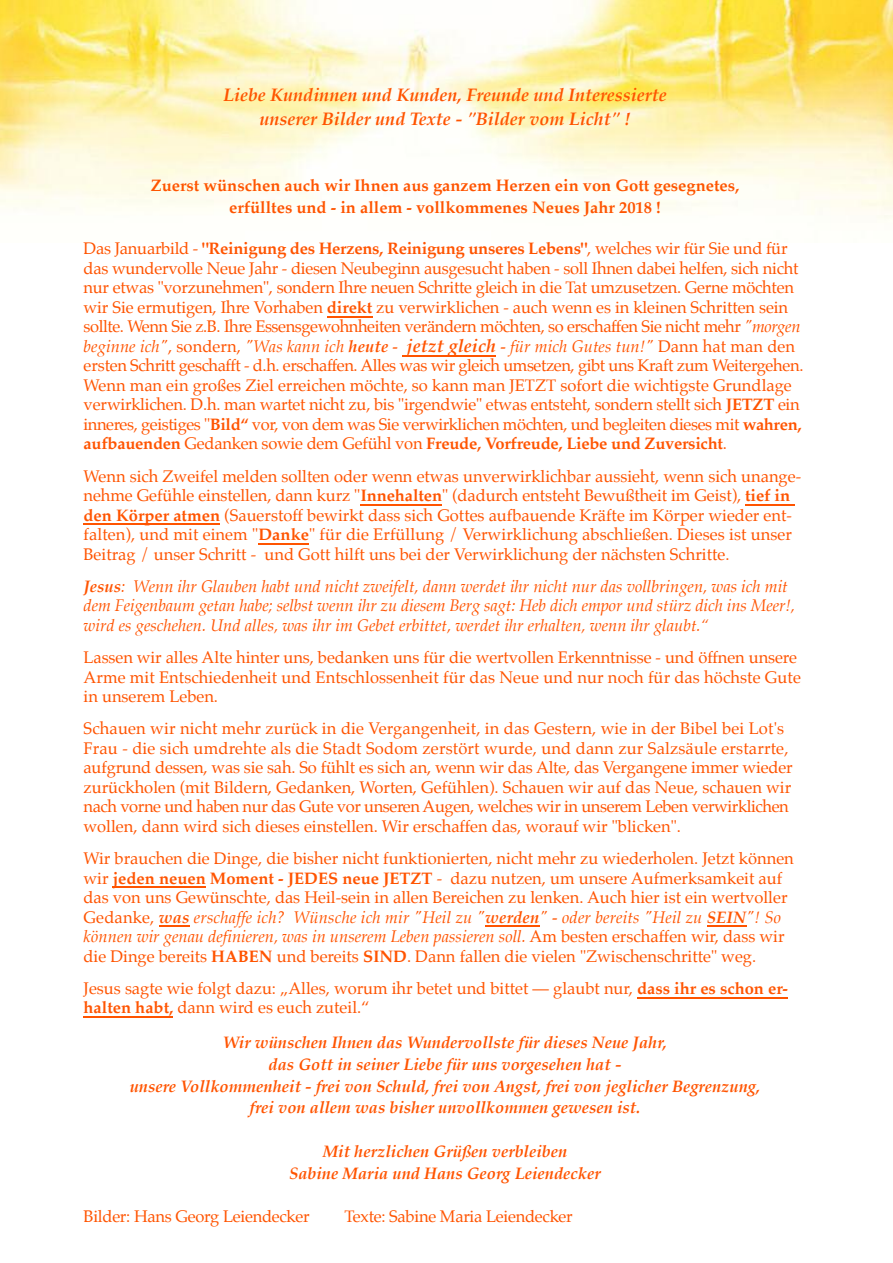
<style>
.page{position:relative;width:893px;height:1263px;background:#fff}
.page>*{position:absolute;margin:0;border:0;box-sizing:border-box;transform-origin:0 0}
.t1{font:italic 700 18px/23.7px "Palatino";color:#ff5400;text-align:center}
.t2{font:16.5px/19.5px "Palatino";color:#ff5400}
.t3{font:italic 700 16.5px/21.8px "Palatino";color:#ff5400;text-align:center}
.t4{font:italic 16.5px/19.5px "Palatino";color:#ff5400}
.t5{font:700 16.5px/21.8px "Palatino";color:#ff5400;text-align:center}
.s1{font-weight:700}
.s2{font-style:italic}
.s3{font-weight:700;font-style:italic}
.s4{font-weight:700;font-style:italic;font-size:18px}
</style>
<div class="page">
<img style="left:0;top:0;width:893px;height:220px">
<hr style="left:327px;top:316px;width:45px;height:1px;background:#ff5400">
<hr style="left:407px;top:355px;width:89px;height:1px;background:#ff5400">
<hr style="left:360px;top:504px;width:82px;height:2px;background:#ff5400">
<hr style="left:745px;top:504px;width:45px;height:2px;background:#ff5400">
<hr style="left:84px;top:524px;width:136px;height:1px;background:#ff5400">
<hr style="left:258px;top:543px;width:51px;height:2px;background:#ff5400">
<hr style="left:113px;top:887px;width:93px;height:1px;background:#ff5400">
<hr style="left:159px;top:926px;width:31px;height:1px;background:#ff5400">
<hr style="left:485px;top:926px;width:54px;height:1px;background:#ff5400">
<hr style="left:707px;top:926px;width:39px;height:1px;background:#ff5400">
<hr style="left:637px;top:997px;width:151px;height:1px;background:#ff5400">
<hr style="left:84px;top:1016px;width:89px;height:2px;background:#ff5400">
<p class="t1" style="left:223px;top:85px;width:445px">Liebe Kundinnen und Kunden, Freunde und Interessierte unserer Bilder und Texte - "Bilder vom Licht" !</p>
<p class="t5" style="left:151px;top:176px;width:590px">Zuerst wünschen auch wir Ihnen aus ganzem Herzen ein von Gott gesegnetes, erfülltes und - in allem - vollkommenes Neues Jahr 2018 !</p>
<p class="t2" style="left:84px;top:240px;width:722px">Das Januarbild - <span class="s1">"Reinigung des Herzens, Reinigung unseres Lebens"</span>, welches wir für Sie und für das wundervolle Neue Jahr - diesen Neubeginn ausgesucht haben - soll Ihnen dabei helfen, sich nicht nur etwas "vorzunehmen", sondern Ihre neuen Schritte gleich in die Tat umzusetzen. Gerne möchten wir Sie ermutigen, Ihre Vorhaben <span class="s1">direkt</span> zu verwirklichen - auch wenn es in kleinen Schritten sein sollte. Wenn Sie z.B. Ihre Essensgewohnheiten verändern möchten, so erschaffen Sie nicht mehr <span class="s2">"morgen beginne ich"</span>, sondern, <span class="s2">"Was kann ich</span> <span class="s3">heute</span> <span class="s2">-</span> <span class="s4">jetzt gleich</span> <span class="s2">- für mich Gutes tun!"</span> Dann hat man den ersten Schritt geschafft - d.h. erschaffen. Alles was wir gleich umsetzen, gibt uns Kraft zum Weitergehen.<br>Wenn man ein großes Ziel erreichen möchte, so kann man JETZT sofort die wichtigste Grundlage verwirklichen. D.h. man wartet nicht zu, bis "irgendwie" etwas entsteht, sondern stellt sich <span class="s1">JETZT</span> ein inneres, geistiges "<span class="s1">Bild“</span> vor, von dem was Sie verwirklichen möchten, und begleiten dieses mit <span class="s1">wahren, aufbauenden</span> Gedanken sowie dem Gefühl von <span class="s1">Freude, Vorfreude, Liebe und Zuversicht</span>.</p>
<p class="t2" style="left:84px;top:467px;width:719px">Wenn sich Zweifel melden sollten oder wenn etwas unverwirklichbar aussieht, wenn sich unange&shy;nehme Gefühle einstellen, dann kurz "<span class="s1">Innehalten</span>" (dadurch entsteht Bewußtheit im Geist), <span class="s1">tief in den Körper atmen</span> (Sauerstoff bewirkt dass sich Gottes aufbauende Kräfte im Körper wieder ent&shy;falten), und mit einem "<span class="s1">Danke</span>" für die Erfüllung / Verwirklichung abschließen. Dieses ist unser Beitrag / unser Schritt - und Gott hilft uns bei der Verwirklichung der nächsten Schritte.</p>
<p class="t4" style="left:84px;top:578px;width:713px"><span class="s1">Jesus</span>: Wenn ihr Glauben habt und nicht zweifelt, dann werdet ihr nicht nur das vollbringen, was ich mit dem Feigenbaum getan habe; selbst wenn ihr zu diesem Berg sagt: Heb dich empor und stürz dich ins Meer!, wird es geschehen. Und alles, was ihr im Gebet erbittet, werdet ihr erhalten, wenn ihr glaubt.“</p>
<p class="t2" style="left:84px;top:649px;width:719px">Lassen wir alles Alte hinter uns, bedanken uns für die wertvollen Erkenntnisse - und öffnen unsere<br>Arme mit Entschiedenheit und Entschlossenheit für das Neue und nur noch für das höchste Gute in unserem Leben.</p>
<p class="t2" style="left:84px;top:720px;width:711px">Schauen wir nicht mehr zurück in die Vergangenheit, in das Gestern, wie in der Bibel bei Lot's Frau - die sich umdrehte als die Stadt Sodom zerstört wurde, und dann zur Salzsäule erstarrte, aufgrund dessen, was sie sah. So fühlt es sich an, wenn wir das Alte, das Vergangene immer wieder zurückholen (mit Bildern, Gedanken, Worten, Gefühlen). Schauen wir auf das Neue, schauen wir nach vorne und haben nur das Gute vor unseren Augen, welches wir in unserem Leben verwirklichen wollen, dann wird sich dieses einstellen. Wir erschaffen das, worauf wir "blicken".</p>
<p class="t2" style="left:84px;top:850px;width:712px">Wir brauchen die Dinge, die bisher nicht funktionierten, nicht mehr zu wiederholen. Jetzt können wir <span class="s1">jeden neuen Moment - JEDES neue JETZT</span> - dazu nutzen, um unsere Aufmerksamkeit auf das von uns Gewünschte, das Heil-sein in allen Bereichen zu lenken. Auch hier ist ein wertvoller Gedanke, <span class="s3">was</span> <span class="s2">erschaffe ich? Wünsche ich mir "Heil zu "</span><span class="s3">werden</span><span class="s2">" - oder bereits "Heil zu</span> <span class="s3">SEIN</span><span class="s2">"! So können wir genau definieren, was in unserem Leben passieren soll.</span> Am besten erschaffen wir, dass wir die Dinge bereits <span class="s1">HABEN</span> und bereits <span class="s1">SIND</span>. Dann fallen die vielen "Zwischenschritte" weg.</p>
<p class="t2" style="left:84px;top:980px;width:706px">Jesus sagte wie folgt dazu: „Alles, worum ihr betet und bittet — glaubt nur, <span class="s1">dass ihr es schon er&shy;halten habt,</span> dann wird es euch zuteil.“</p>
<p class="t3" style="left:130px;top:1032px;width:632px">Wir wünschen Ihnen das Wundervollste für dieses Neue Jahr,<br>das Gott in seiner Liebe für uns vorgesehen hat -<br>unsere Vollkommenheit - frei von Schuld, frei von Angst, frei von jeglicher Begrenzung, frei von allem was bisher unvollkommen gewesen ist.</p>
<p class="t3" style="left:289px;top:1141px;width:313px">Mit herzlichen Grüßen verbleiben<br>Sabine Maria und Hans Georg Leiendecker</p>
<p class="t2" style="left:84px;top:1208px;width:228px">Bilder: Hans Georg Leiendecker</p>
<p class="t2" style="left:344px;top:1208px;width:230px">Texte: Sabine Maria Leiendecker</p>
</div>
